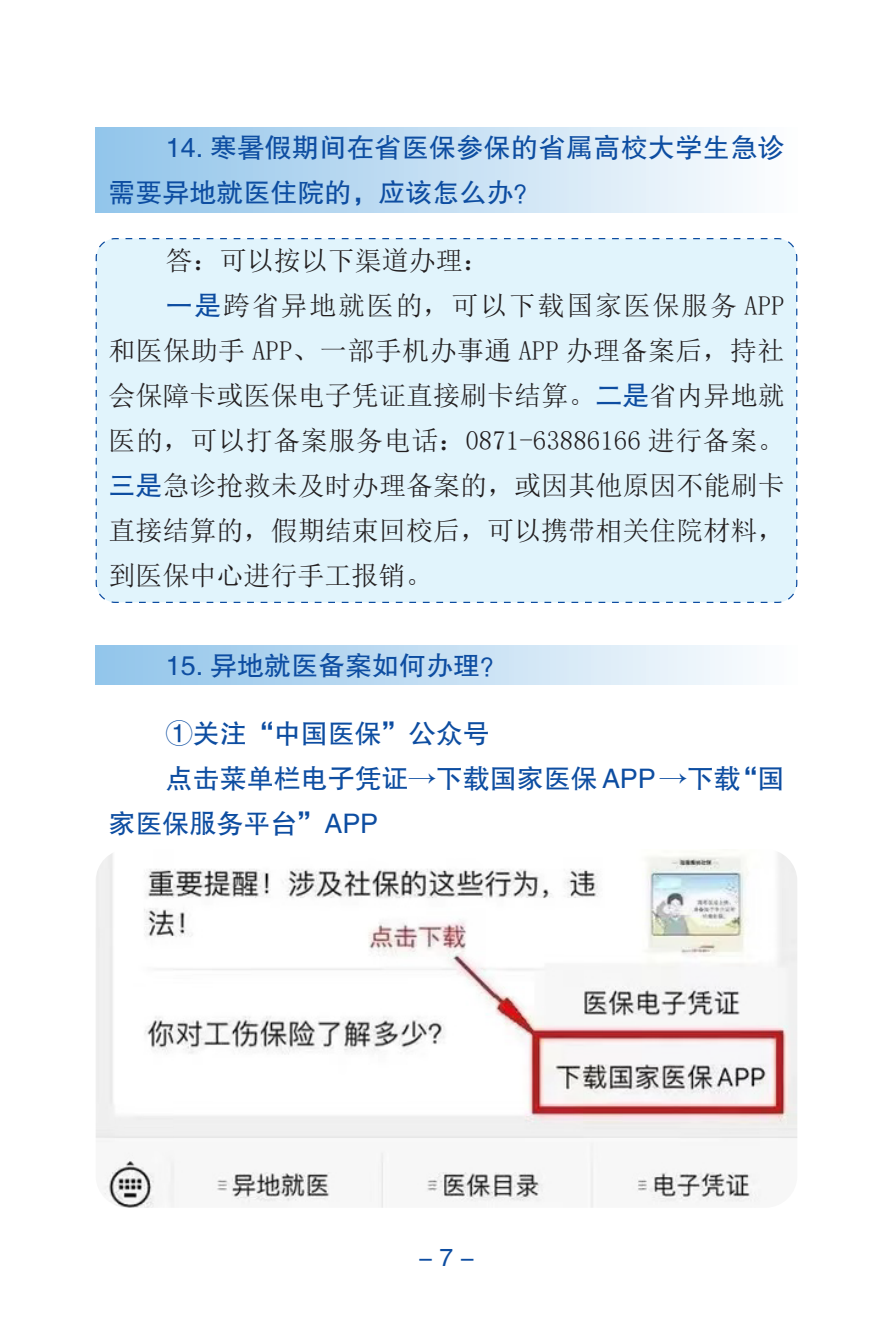
<style>
.page{position:relative;width:893px;height:1340px;background:#fff}
.page>*{position:absolute;margin:0;border:0;box-sizing:border-box;transform-origin:0 0}
.t1{font:27px "Sim Sun";color:#231f20}
.t2{font:27px/45px "FZHTK GBK1 0";color:#0d4da1}
.t3{font:27px "Sim Sun";letter-spacing:.02em;color:#231f20}
.t4{font:27px "Sim Sun";letter-spacing:.065em;color:#231f20}
.t5{font:24.75px "FZHTK GBK1 0";color:#0d4da1}
.s1{font-family:"FZHTK GBK1 0";color:#0d4da1}
</style>
<div class="page">
<img style="left:96px;top:852px;width:701px;height:355px">
<div style="left:95px;top:238px;width:703px;height:365px;background:#e1f4fc"></div>
<div style="left:96px;top:128px;width:701px;height:84px;background:linear-gradient(to right,#91c4ea,#fcfdfe)"></div>
<div style="left:96px;top:645px;width:701px;height:39px;background:linear-gradient(to right,#91c4ea,#fcfdfe)"></div>
<p class="t2" style="left:108px;top:126px;width:678px;text-indent:57px">14. 寒暑假期间在省医保参保的省属高校大学生急诊需要异地就医住院的，应该怎么办？</p>
<p class="t1" style="left:166px;top:246px;width:326px">答：可以按以下渠道办理：</p>
<p class="t4" style="left:166px;top:291px;width:620px"><span class="s1">一是</span>跨省异地就医的，可以下载国家医保服务 APP</p>
<p class="t1" style="left:108px;top:336px;width:677px">和医保助手 APP、一部手机办事通 APP 办理备案后，持社</p>
<p class="t1" style="left:108px;top:381px;width:678px">会保障卡或医保电子凭证直接刷卡结算。<span class="s1">二是</span>省内异地就</p>
<p class="t3" style="left:108px;top:426px;width:678px">医的，可以打备案服务电话：0871-63886166 进行备案。</p>
<p class="t1" style="left:108px;top:472px;width:678px"><span class="s1">三是</span>急诊抢救未及时办理备案的，或因其他原因不能刷卡</p>
<p class="t1" style="left:108px;top:517px;width:678px">直接结算的，假期结束回校后，可以携带相关住院材料，</p>
<p class="t1" style="left:108px;top:562px;width:325px">到医保中心进行手工报销。</p>
<p class="t2" style="left:166px;top:643px;width:343px">15. 异地就医备案如何办理？</p>
<p class="t2" style="left:166px;top:711px;width:326px">①关注“中国医保”公众号</p>
<p class="t2" style="left:166px;top:756px;width:620px">点击菜单栏电子凭证→下载国家医保 APP →下载“国</p>
<p class="t2" style="left:108px;top:801px;width:271px">家医保服务平台”APP</p>
<p class="t5" style="left:418px;top:1243px;width:58px">- 7 -</p>
</div>
